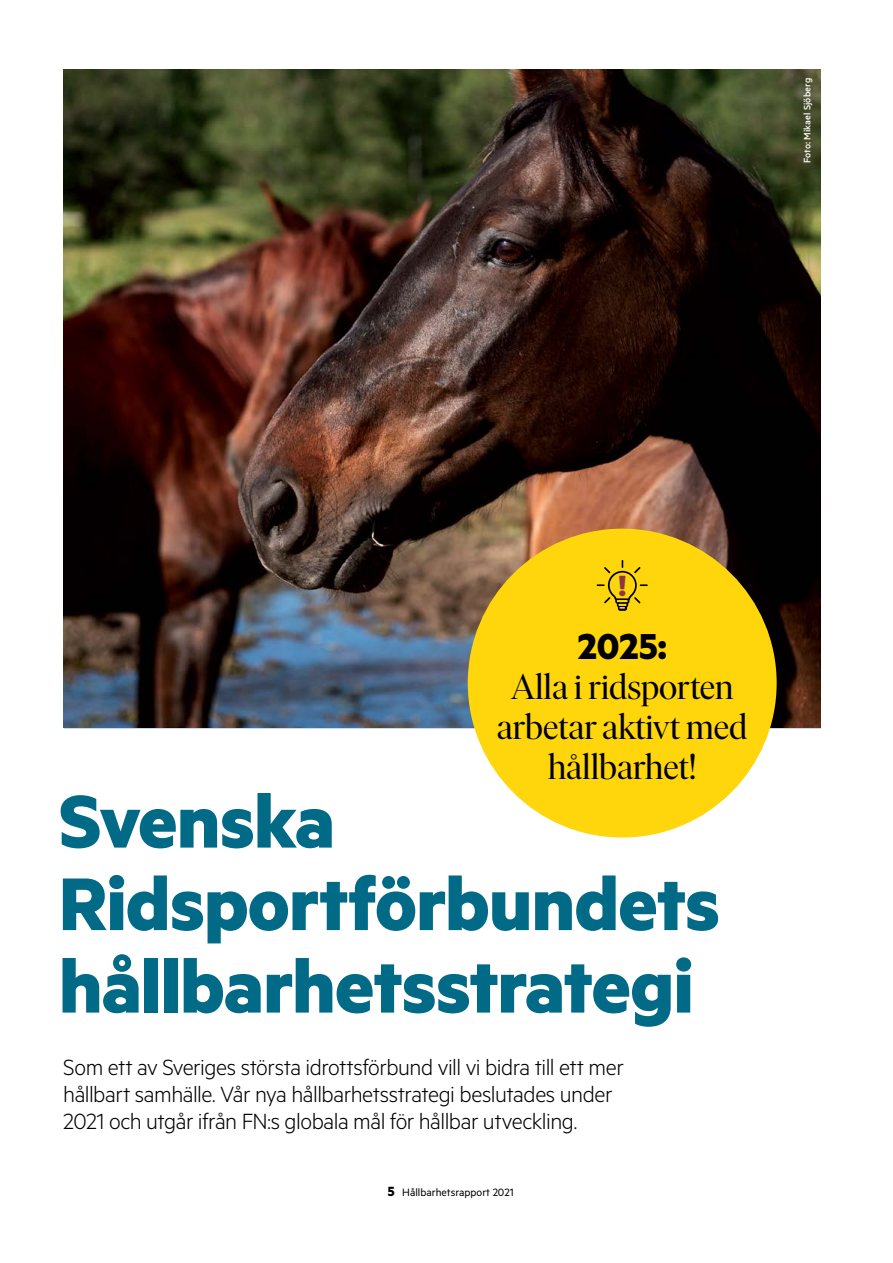
<style>
.page{position:relative;width:893px;height:1263px;background:#fff}
.page>*{position:absolute;margin:0;border:0;box-sizing:border-box;transform-origin:0 0}
.t1{font:700 84px/82.5px "Metric";letter-spacing:-.01em;color:#006a87}
.t2{font:700 40.65px "Metric";color:#000}
.t3{font:35.85px/40.2px "Ivar Display";letter-spacing:-.005em;color:#000;text-align:center}
.t4{font:700 33px "Metric";color:#8d3646}
.t5{font:300 24.75px/27px "Metric";letter-spacing:-.02em;color:#000}
.t6{font:12px "Metric";color:#000}
.t7{font:500 10.5px "Metric";letter-spacing:.01em;color:#fff}
.s1{font-weight:700;font-size:15px}
</style>
<div class="page">
<img style="left:64px;top:69px;width:757px;height:658px">
<div style="left:468px;top:529px;width:309px;height:308px;background:#ffd60b;border-radius:50%"></div>
<svg style="left:597px;top:560px;width:51px;height:51px"></svg>
<p class="t7" style="left:801px;top:163px;width:87px;rotate:-90deg">Foto: Mikael Sjöberg</p>
<h3 class="t4" style="left:618px;top:565px;width:9px">!</h3>
<h2 class="t2" style="left:577px;top:621px;width:91px">2025:</h2>
<h3 class="t3" style="left:497px;top:667px;width:252px">Alla i ridsporten arbetar aktivt med hållbarhet!</h3>
<h1 class="t1" style="left:59px;top:777px;width:662px">Svenska<br>Ridsportförbundets hållbarhetsstrategi</h1>
<p class="t5" style="left:63px;top:1053px;width:562px">Som ett av Sveriges största idrottsförbund vill vi bidra till ett mer hållbart samhälle. Vår nya hållbarhetsstrategi beslutades under<br>2021 och utgår ifrån FN:s globala mål för hållbar utveckling.</p>
<p class="t6" style="left:388px;top:1185px;width:127px"><span class="s1">5</span> Hållbarhetsrapport 2021</p>
</div>
